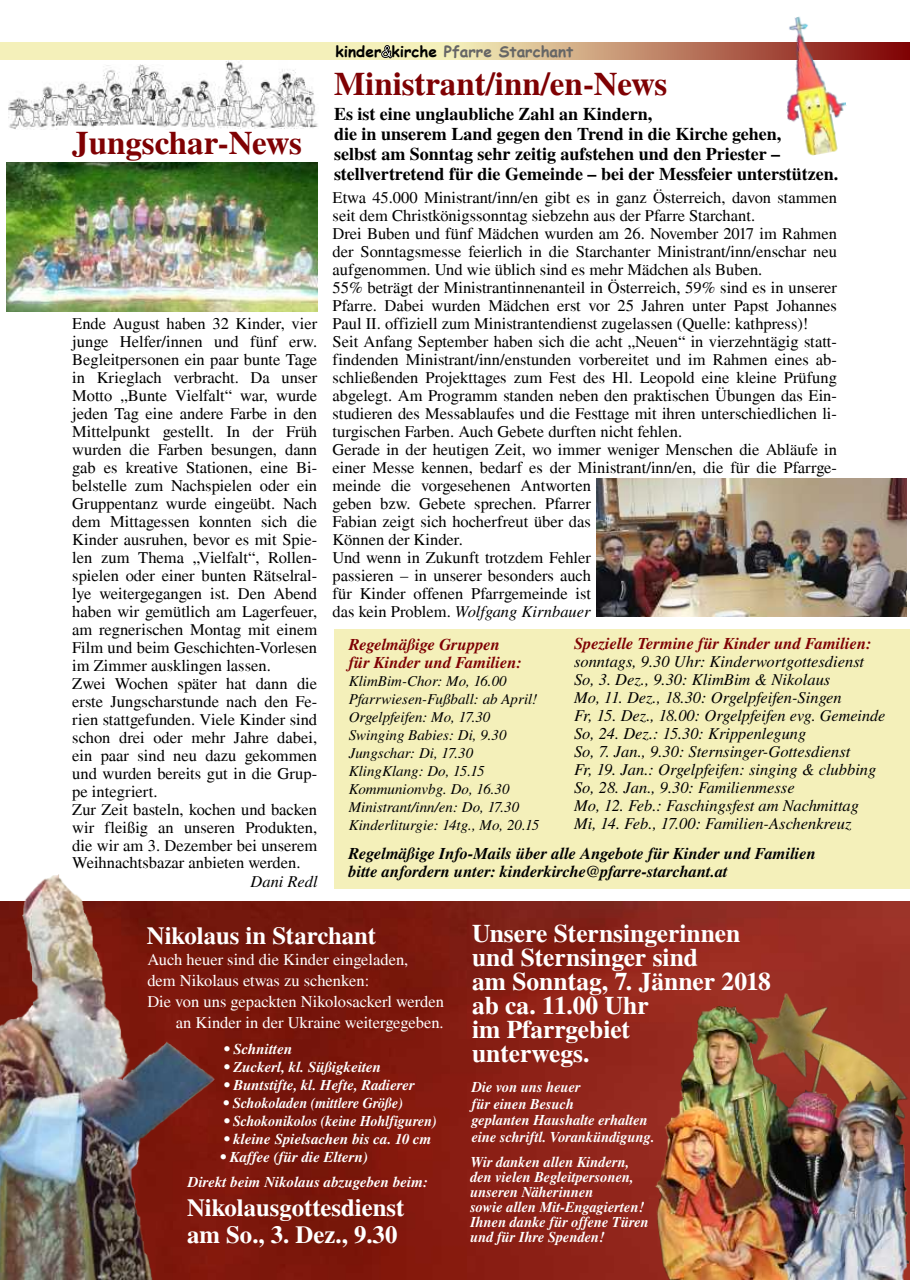
<style>
.page{position:relative;width:910px;height:1280px;background:#fff}
.page>*{position:absolute;margin:0;border:0;box-sizing:border-box;transform-origin:0 0}
.t1{font:500 33px "Nimbus Roman No 9 L";color:#7f0103}
.t2{font:500 25.5px/24px "Nimbus Roman No 9 L";color:#fff}
.t3{font:500 24.75px/27px "Nimbus Roman No 9 L";color:#fff}
.t4{font:500 18px/20.1px "Nimbus Roman No 9 L";color:#000}
.t5{font:16.5px/18px "Nimbus Roman No 9 L";color:#000}
.t6{font:italic 16.5px/18px "Nimbus Rom No 9 L";color:#000}
.t7{font:16.5px "Nimbus Roman No 9 L";color:#fff}
.t8{font:italic 500 16.5px/18px "Nimbus Rom No 9 L";color:#000}
.t9{font:italic 500 16.5px/18px "Nimbus Rom No 9 L";color:#7f0103}
.t10{font:700 15.15px "Comic Sans MS";color:#666}
.t11{font:italic 500 15px/15px "Nimbus Rom No 9 L";color:#fff;scale:.96 1}
.t12{font:italic 15px/18px "Nimbus Rom No 9 L";color:#000}
.t13{font:italic 500 15px "Nimbus Rom No 9 L";color:#fff}
.s1{color:#000}
.s2{color:#fff}
.s3{font-family:"Nimbus Roman No 9 L";font-style:normal}
</style>
<div class="page">
<svg style="left:0;top:43px;width:910px;height:17px;background:#dcc095"></svg>
<img style="left:215px;top:901px;width:695px;height:379px">
<div style="left:334px;top:629px;width:575px;height:260px;background:#f4f0ba"></div>
<img style="left:218px;top:61px;width:100px;height:68px">
<img style="left:9px;top:64px;width:206px;height:65px">
<img style="left:771px;top:16px;width:82px;height:140px">
<div style="left:710px;top:984px;width:200px;height:203px;background:#992f24"></div>
<img style="left:646px;top:1006px;width:262px;height:274px">
<img style="left:0;top:874px;width:215px;height:406px">
<img style="left:6px;top:163px;width:311px;height:148px">
<img style="left:596px;top:478px;width:310px;height:138px">
<p class="t10" style="left:335px;top:40px;width:240px"><span class="s1">kinder</span><span class="s2">&amp;</span><span class="s1">kirche</span> Pfarre Starchant</p>
<h1 class="t1" style="left:72px;top:128px;width:231px">Jungschar-News</h1>
<p class="t5" style="left:72px;top:315px;width:246px">Ende August haben 32 Kinder, vier junge Helfer/innen und fünf erw.<br>Begleitpersonen ein paar bunte Tage in Krieglach verbracht. Da unser Motto „Bunte Vielfalt“ war, wurde jeden Tag eine andere Farbe in den Mittelpunkt gestellt. In der Früh wurden die Farben besungen, dann gab es kreative Stationen, eine Bi&shy;belstelle zum Nachspielen oder ein Gruppentanz wurde eingeübt. Nach dem Mittagessen konnten sich die Kinder ausruhen, bevor es mit Spie&shy;len zum Thema „Vielfalt“, Rollen&shy;spielen oder einer bunten Rätselral&shy;lye weitergegangen ist. Den Abend haben wir gemütlich am Lagerfeuer, am regnerischen Montag mit einem Film und beim Geschichten-Vorlesen im Zimmer ausklingen lassen.<br>Zwei Wochen später hat dann die erste Jungscharstunde nach den Fe&shy;rien stattgefunden. Viele Kinder sind schon drei oder mehr Jahre dabei, ein paar sind neu dazu gekommen und wurden bereits gut in die Grup&shy;pe integriert.<br>Zur Zeit basteln, kochen und backen wir fleißig an unseren Produkten, die wir am 3. Dezember bei unserem Weihnachtsbazar anbieten werden.</p>
<p class="t6" style="left:250px;top:874px;width:69px">Dani Redl</p>
<h1 class="t1" style="left:334px;top:69px;width:335px">Ministrant/inn/en-News</h1>
<p class="t4" style="left:334px;top:104px;width:506px">Es ist eine unglaubliche Zahl an Kindern,<br>die in unserem Land gegen den Trend in die Kirche gehen,<br>selbst am Sonntag sehr zeitig aufstehen und den Priester – stellvertretend für die Gemeinde – bei der Messfeier unterstützen.</p>
<p class="t5" style="left:333px;top:189px;width:506px">Etwa 45.000 Ministrant/inn/en gibt es in ganz Österreich, davon stammen seit dem Christkönigssonntag siebzehn aus der Pfarre Starchant.<br>Drei Buben und fünf Mädchen wurden am 26. November 2017 im Rahmen der Sonntagsmesse feierlich in die Starchanter Ministrant/inn/enschar neu aufgenommen. Und wie üblich sind es mehr Mädchen als Buben.<br>55% beträgt der Ministrantinnenanteil in Österreich, 59% sind es in unserer Pfarre. Dabei wurden Mädchen erst vor 25 Jahren unter Papst Johannes Paul II. offiziell zum Ministrantendienst zugelassen (Quelle: kathpress)!<br>Seit Anfang September haben sich die acht „Neuen“ in vierzehntägig statt&shy;findenden Ministrant/inn/enstunden vorbereitet und im Rahmen eines ab&shy;schließenden Projekttages zum Fest des Hl. Leopold eine kleine Prüfung abgelegt. Am Programm standen neben den praktischen Übungen das Ein&shy;studieren des Messablaufes und die Festtage mit ihren unterschiedlichen li&shy;turgischen Farben. Auch Gebete durften nicht fehlen.<br>Gerade in der heutigen Zeit, wo immer weniger Menschen die Abläufe in einer Messe kennen, bedarf es der Ministrant/inn/en, die für die Pfarrge&shy;meinde die vorgesehenen Antworten<br>geben bzw. Gebete sprechen. Pfarrer<br>Fabian zeigt sich hocherfreut über das<br>Können der Kinder.<br>Und wenn in Zukunft trotzdem Fehler<br>passieren – in unserer besonders auch<br>für Kinder offenen Pfarrgemeinde ist</p>
<p class="t6" style="left:333px;top:604px;width:259px"><span class="s3">das kein Problem.</span> Wolfgang Kirnbauer</p>
<p class="t9" style="left:349px;top:636px;width:175px">Regelmäßige Gruppen für Kinder und Familien:</p>
<p class="t12" style="left:349px;top:673px;width:192px">KlimBim-Chor: Mo, 16.00<br>Pfarrwiesen-Fußball: ab April!<br>Orgelpfeifen: Mo, 17.30<br>Swinging Babies: Di, 9.30<br>Jungschar: Di, 17.30<br>KlingKlang: Do, 15.15<br>Kommunionvbg. Do, 16.30<br>Ministrant/inn/en: Do, 17.30<br>Kinderliturgie: 14tg., Mo, 20.15</p>
<p class="t9" style="left:574px;top:636px;width:299px">Spezielle Termine für Kinder und Familien:</p>
<p class="t6" style="left:574px;top:654px;width:313px">sonntags, 9.30 Uhr: Kinderwortgottesdienst So, 3. Dez., 9.30: KlimBim &amp; Nikolaus<br>Mo, 11. Dez., 18.30: Orgelpfeifen-Singen<br>Fr, 15. Dez., 18.00: Orgelpfeifen evg. Gemeinde So, 24. Dez.: 15.30: Krippenlegung<br>So, 7. Jan., 9.30: Sternsinger-Gottesdienst<br>Fr, 19. Jan.: Orgelpfeifen: singing &amp; clubbing So, 28. Jan., 9.30: Familienmesse<br>Mo, 12. Feb.: Faschingsfest am Nachmittag Mi, 14. Feb., 17.00: Familien-Aschenkreuz</p>
<p class="t8" style="left:348px;top:846px;width:469px">Regelmäßige Info-Mails über alle Angebote für Kinder und Familien bitte anfordern unter: kinderkirche@pfarre-starchant.at</p>
<h3 class="t3" style="left:147px;top:923px;width:231px">Nikolaus in Starchant</h3>
<p class="t7" style="left:147px;top:952px;width:262px">Auch heuer sind die Kinder eingeladen,</p>
<p class="t7" style="left:147px;top:973px;width:223px">dem Nikolaus etwas zu schenken:</p>
<p class="t7" style="left:147px;top:994px;width:298px">Die von uns gepackten Nikolosackerl werden</p>
<p class="t7" style="left:176px;top:1015px;width:269px">an Kinder in der Ukraine weitergegeben.</p>
<p class="t13" style="left:224px;top:1043px;width:69px">• Schnitten</p>
<p class="t13" style="left:224px;top:1061px;width:158px">• Zuckerl, kl. Süßigkeiten</p>
<p class="t13" style="left:224px;top:1079px;width:192px">• Buntstifte, kl. Hefte, Radierer</p>
<p class="t13" style="left:224px;top:1097px;width:181px">• Schokoladen (mittlere Größe)</p>
<p class="t13" style="left:224px;top:1115px;width:214px">• Schokonikolos (keine Hohlfiguren)</p>
<p class="t13" style="left:224px;top:1133px;width:209px">• kleine Spielsachen bis ca. 10 cm</p>
<p class="t13" style="left:221px;top:1151px;width:149px">• Kaffee (für die Eltern)</p>
<p class="t13" style="left:188px;top:1176px;width:242px">Direkt beim Nikolaus abzugeben beim:</p>
<h3 class="t3" style="left:187px;top:1195px;width:219px">Nikolausgottesdienst am So., 3. Dez., 9.30</h3>
<h2 class="t2" style="left:472px;top:923px;width:300px">Unsere Sternsingerinnen und Sternsinger sind<br>am Sonntag, 7. Jänner 2018 ab ca. 11.00 Uhr<br>im Pfarrgebiet<br>unterwegs.</h2>
<p class="t11" style="left:472px;top:1080px;width:192px;line-height:16.5px">Die von uns heuer<br>für einen Besuch<br>geplanten Haushalte erhalten eine schriftl. Vorankündigung.</p>
<p class="t11" style="left:470px;top:1156px;width:187px">Wir danken allen Kindern, den vielen Begleitpersonen, unseren Näherinnen<br>sowie allen Mit-Engagierten!<br>Ihnen danke für offene Türen und für Ihre Spenden!</p>
</div>
